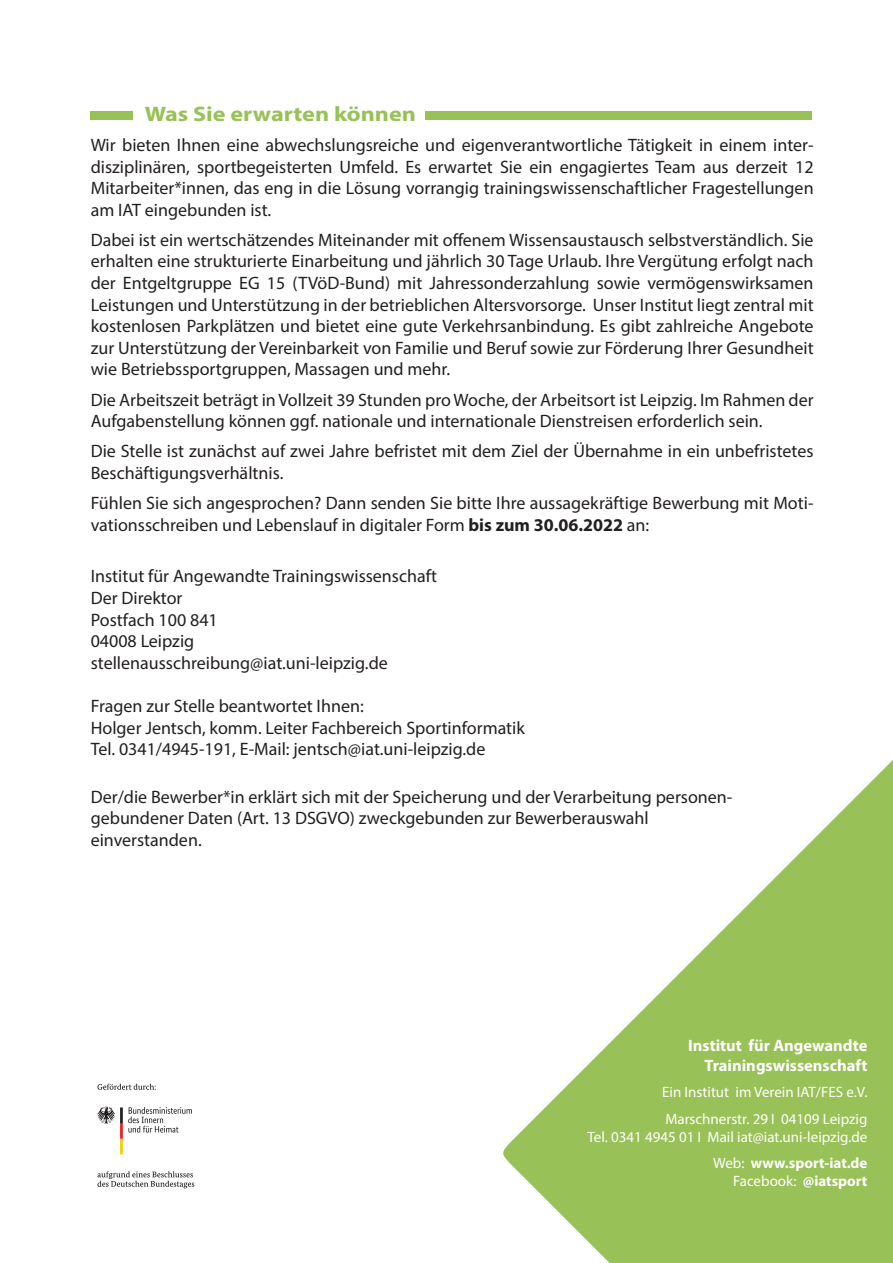
<style>
.page{position:relative;width:893px;height:1263px;background:#fff}
.page>*{position:absolute;margin:0;border:0;box-sizing:border-box;transform-origin:0 0}
.t1{font:700 21px "Myriad Pro";color:#98c157;scale:1.15 1}
.t2{font:18px/21.6px "Myriad Pro";color:#231f20}
.t3{font:700 16.5px/19.8px "Myriad Pro";color:#fff;text-align:right}
.t4{font:15px/18px "Myriad Pro";color:#fff;text-align:right}
.t5{font:700 15px/18px "Myriad Pro";color:#fff;text-align:right}
.s1{font-weight:700}
.s2{font-weight:400}
</style>
<div class="page">
<svg style="left:503px;top:760px;width:390px;height:503px;fill:#98c157"></svg>
<svg style="left:97px;top:1084px;width:59px;height:6px"></svg>
<svg style="left:97px;top:1171px;width:97px;height:17px"></svg>
<svg style="left:97px;top:1107px;width:95px;height:47px"></svg>
<div style="left:91px;top:111px;width:42px;height:8px;background:#98c157"></div>
<div style="left:425px;top:111px;width:387px;height:8px;background:#98c157"></div>
<p class="t1" style="left:145px;top:100px;width:237px">Was Sie erwarten können</p>
<p class="t2" style="left:91px;top:134px;width:724px;text-align:justify">Wir bieten Ihnen eine abwechslungsreiche und eigenverantwortliche Tätigkeit in einem inter&shy;disziplinären, sportbegeisterten Umfeld. Es erwartet Sie ein engagiertes Team aus derzeit 12<br>Mitarbeiter*innen, das eng in die Lösung vorrangig trainingswissenschaftlicher Fragestellungen am IAT eingebunden ist.</p>
<p class="t2" style="left:91px;top:229px;width:724px;text-align:justify">Dabei ist ein wertschätzendes Miteinander mit offenem Wissensaustausch selbstverständlich. Sie erhalten eine strukturierte Einarbeitung und jährlich 30 Tage Urlaub. Ihre Vergütung erfolgt nach der Entgeltgruppe EG 15 (TVöD-Bund) mit Jahressonderzahlung sowie vermögenswirksamen Leistungen und Unterstützung in der betrieblichen Altersvorsorge. Unser Institut liegt zentral mit kostenlosen Parkplätzen und bietet eine gute Verkehrsanbindung. Es gibt zahlreiche Angebote zur Unterstützung der Vereinbarkeit von Familie und Beruf sowie zur Förderung Ihrer Gesundheit wie Betriebssportgruppen, Massagen und mehr.</p>
<p class="t2" style="left:91px;top:388px;width:724px">Die Arbeitszeit beträgt in Vollzeit 39 Stunden pro Woche, der Arbeitsort ist Leipzig. Im Rahmen der<br>Aufgabenstellung können ggf. nationale und internationale Dienstreisen erforderlich sein.</p>
<p class="t2" style="left:91px;top:440px;width:724px">Die Stelle ist zunächst auf zwei Jahre befristet mit dem Ziel der Übernahme in ein unbefristetes<br>Beschäftigungsverhältnis.</p>
<p class="t2" style="left:91px;top:492px;width:724px">Fühlen Sie sich angesprochen? Dann senden Sie bitte Ihre aussagekräftige Bewerbung mit Moti&shy;vationsschreiben und Lebenslauf in digitaler Form <span class="s1">bis zum 30.06.2022</span> an:</p>
<p class="t2" style="left:91px;top:565px;width:348px">Institut für Angewandte Trainingswissenschaft</p>
<p class="t2" style="left:91px;top:587px;width:93px">Der Direktor</p>
<p class="t2" style="left:91px;top:608px;width:129px">Postfach 100 841</p>
<p class="t2" style="left:91px;top:630px;width:105px">04008 Leipzig</p>
<p class="t2" style="left:91px;top:652px;width:299px">stellenausschreibung@iat.uni-leipzig.de</p>
<p class="t2" style="left:91px;top:695px;width:275px">Fragen zur Stelle beantwortet Ihnen:</p>
<p class="t2" style="left:91px;top:716px;width:436px">Holger Jentsch, komm. Leiter Fachbereich Sportinformatik</p>
<p class="t2" style="left:91px;top:738px;width:396px">Tel. 0341/4945-191, E-Mail: jentsch@iat.uni-leipzig.de</p>
<p class="t2" style="left:91px;top:785px;width:643px">Der/die Bewerber*in erklärt sich mit der Speicherung und der Verarbeitung personen&shy;gebundener Daten (Art. 13 DSGVO) zweckgebunden zur Bewerberauswahl einverstanden.</p>
<p class="t3" style="left:688px;top:1035px;width:181px">Institut für Angewandte<br>Trainingswissenschaft</p>
<p class="t4" style="left:662px;top:1083px;width:207px">Ein Institut im Verein IAT/FES e.V.</p>
<p class="t4" style="left:588px;top:1109px;width:281px">Marschnerstr. 29 I 04109 Leipzig<br>Tel. 0341 4945 01 I Mail iat@iat.uni-leipzig.de</p>
<p class="t5" style="left:713px;top:1154px;width:156px"><span class="s2">Web:</span> www.sport-iat.de<br><span class="s2">Facebook:</span> @iatsport</p>
</div>
